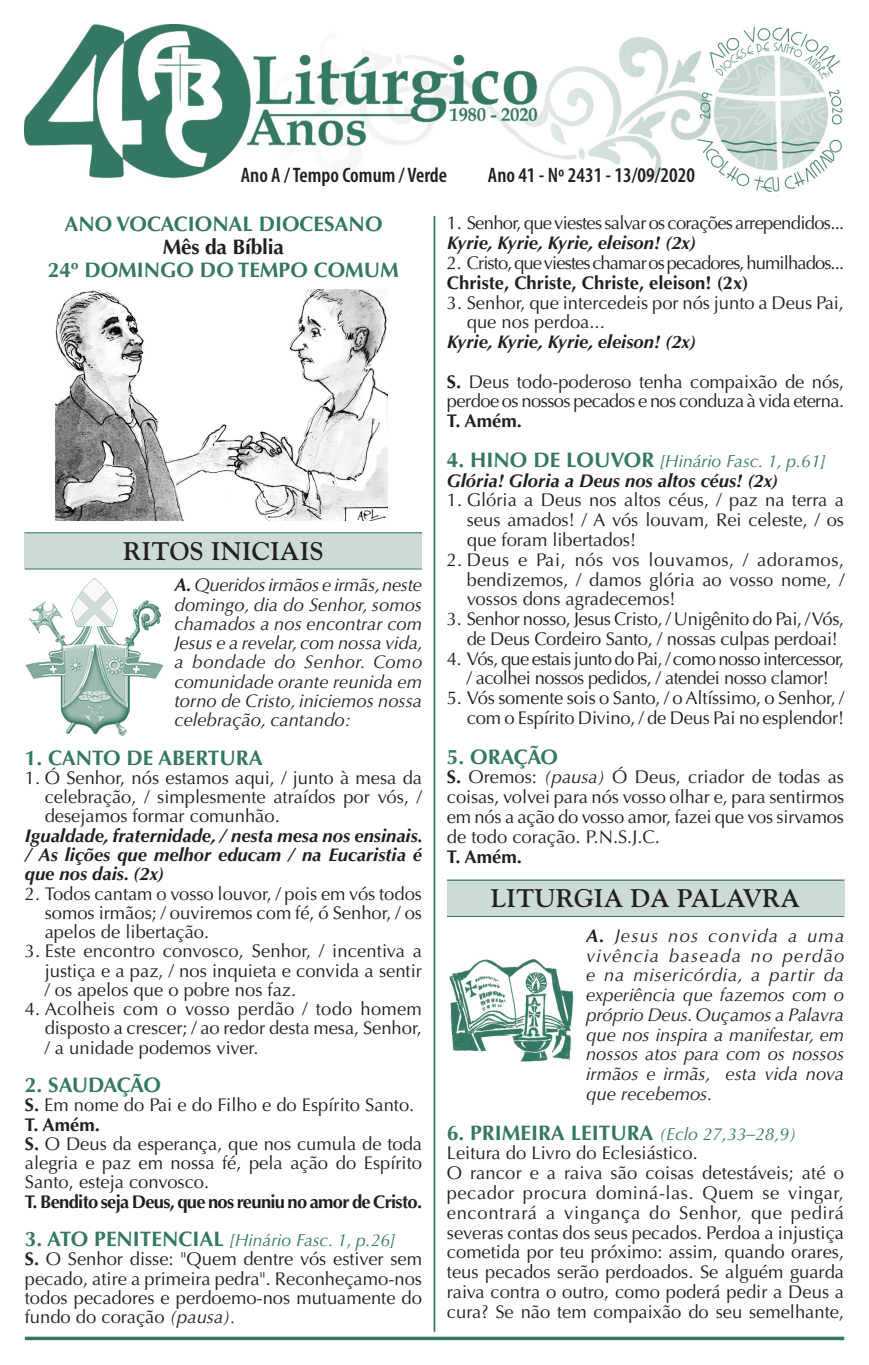
<style>
.page{position:relative;width:869px;height:1365px;background:#fff}
.page>*{position:absolute;margin:0;border:0;box-sizing:border-box;transform-origin:0 0}
.t1{font:700 25.38px "Goudy Std";color:#231f20}
.t2{font:700 21px "Optima LT Std";color:#337764}
.t3{font:600 condensed 21px "Myriad Pro";color:#231f20}
.t4{font:700 21px "Optima LT Std";letter-spacing:-.01em;color:#231f20}
.t5{font:700 21px "Optima LT Std";letter-spacing:-.035em;color:#337764}
.t6{font:18.38px/19.8px "Optima LT Std";color:#231f20;text-align:justify}
.t7{font:italic 18.38px/19.8px "Optima LT Std";color:#231f20;text-align:justify}
.t8{font:italic 700 18.38px/19.2px "Optima LT Std";color:#231f20;text-align:justify}
.t9{font:18.38px/19.8px "Optima LT Std";letter-spacing:-.035em;color:#231f20;text-align:center}
.t10{font:18.38px/19.8px "Optima LT Std";letter-spacing:-.02em;color:#231f20}
.t11{font:18.38px "Optima LT Std";letter-spacing:-.05em;color:#231f20}
.t12{font:700 18.38px "Optima LT Std";letter-spacing:-.04em;color:#231f20}
.t13{font:18.38px "Optima LT Std";letter-spacing:-.03em;color:#231f20}
.t14{font:700 18.38px "Optima LT Std";color:#231f20}
.t15{font:700 18.38px "Optima LT Std";letter-spacing:-.02em;color:#231f20}
.t16{font:italic 17.5px "Optima LT Std";color:#337764}
.s1{font-weight:700;font-style:italic}
.s2{font-weight:700}
.s3{font-weight:700;font-style:normal;font-size:21px}
.s4{font-style:italic}
.s5{font-weight:400;font-style:italic;font-size:17.5px}
</style>
<div class="page">
<img style="left:25px;top:25px;width:818px;height:172px">
<div style="left:25px;top:532px;width:397px;height:36px;background:#cddbd6"></div>
<hr style="left:25px;top:532px;width:397px;height:1px;background:#337764">
<hr style="left:25px;top:568px;width:397px;height:1px;background:#337764">
<hr style="left:25px;top:1336px;width:818px;height:3px;background:#337764">
<hr style="left:433px;top:216px;width:2px;height:1115px;background:#337764">
<img style="left:25px;top:578px;width:139px;height:158px">
<img style="left:56px;top:290px;width:331px;height:230px">
<div style="left:446px;top:879px;width:397px;height:36px;background:#cddbd6"></div>
<hr style="left:446px;top:879px;width:397px;height:1px;background:#337764">
<hr style="left:446px;top:915px;width:397px;height:1px;background:#337764">
<img style="left:449px;top:959px;width:125px;height:103px">
<p class="t3" style="left:241px;top:162px;width:208px">Ano A / Tempo Comum / Verde</p>
<p class="t3" style="left:487px;top:162px;width:208px">Ano 41 - Nº 2431 - 13/09/2020</p>
<p class="t9" style="left:446px;top:213px;width:399px">1. Senhor, que viestes salvar os corações arrependidos...</p>
<p class="t8" style="left:446px;top:233px;width:251px">Kyrie, Kyrie, Kyrie, eleison! (2x)</p>
<p class="t11" style="left:446px;top:252px;width:398px">2. Cristo, que viestes chamar os pecadores, humilhados...</p>
<p class="t14" style="left:446px;top:272px;width:303px">Christe, Christe, Christe, eleison! (2x)</p>
<p class="t6" style="left:466px;top:293px;width:378px;text-indent:-20px">3. Senhor, que intercedeis por nós junto a Deus Pai, que nos perdoa...</p>
<p class="t6" style="left:446px;top:322px;width:399px;line-height:39.6px"><span class="s1">Kyrie, Kyrie, Kyrie, eleison! (2x)<br></span><span class="s2">S.</span> Deus todo-poderoso tenha compaixão de nós,</p>
<p class="t13" style="left:446px;top:390px;width:398px">perdoe os nossos pecados e nos conduza à vida eterna.</p>
<p class="t15" style="left:446px;top:410px;width:76px">T. Amém.</p>
<p class="t16" style="left:446px;top:450px;width:380px"><span class="s3">4. HINO DE LOUVOR</span> [Hinário Fasc. 1, p.61]</p>
<p class="t8" style="left:446px;top:471px;width:333px">Glória! Gloria a Deus nos altos céus! (2x)</p>
<p class="t6" style="left:466px;top:490px;width:378px;text-indent:-20px">1. Glória a Deus nos altos céus, / paz na terra a seus amados! / A vós louvam, Rei celeste, / os que foram libertados!</p>
<p class="t6" style="left:466px;top:550px;width:379px;text-indent:-20px">2. Deus e Pai, nós vos louvamos, / adoramos, bendizemos, / damos glória ao vosso nome, / vossos dons agradecemos!</p>
<p class="t10" style="left:466px;top:609px;width:379px;text-indent:-20px">3. Senhor nosso, Jesus Cristo, / Unigênito do Pai, / Vós, de Deus Cordeiro Santo, / nossas culpas perdoai!</p>
<p class="t9" style="left:446px;top:648px;width:398px">4. Vós, que estais junto do Pai, / como nosso intercessor, / acolhei nossos pedidos, / atendei nosso clamor!</p>
<p class="t6" style="left:446px;top:688px;width:399px;text-align:right">5. Vós somente sois o Santo, / o Altíssimo, o Senhor, / com o Espírito Divino, / de Deus Pai no esplendor!</p>
<p class="t2" style="left:446px;top:744px;width:113px">5. ORAÇÃO</p>
<p class="t6" style="left:446px;top:767px;width:399px"><span class="s2">S.</span> Oremos: <span class="s4">(pausa)</span> Ó Deus, criador de todas as coisas, volvei para nós vosso olhar e, para sentirmos em nós a ação do vosso amor, fazei que vos sirvamos de todo coração. P.N.S.J.C.</p>
<p class="t15" style="left:446px;top:845px;width:76px">T. Amém.</p>
<p class="t2" style="left:64px;top:212px;width:319px">ANO VOCACIONAL DIOCESANO</p>
<p class="t4" style="left:163px;top:235px;width:123px">Mês da Bíblia</p>
<p class="t2" style="left:48px;top:257px;width:352px">24º DOMINGO DO TEMPO COMUM</p>
<h1 class="t1" style="left:123px;top:536px;width:202px">RITOS INICIAIS</h1>
<p class="t7" style="left:174px;top:575px;width:250px;line-height:19.2px"><span class="s2">A.</span> Queridos irmãos e irmãs, neste domingo, dia do Senhor, somos chamados a nos encontrar com Jesus e a revelar, com nossa vida, a bondade do Senhor. Como comunidade orante reunida em torno de Cristo, iniciemos nossa celebração, cantando:</p>
<p class="t2" style="left:25px;top:745px;width:239px">1. CANTO DE ABERTURA</p>
<p class="t6" style="left:45px;top:768px;width:379px;line-height:19.2px;text-indent:-20px">1. Ó Senhor, nós estamos aqui, / junto à mesa da celebração, / simplesmente atraídos por vós, / desejamos formar comunhão.</p>
<p class="t8" style="left:25px;top:825px;width:399px">Igualdade, fraternidade, / nesta mesa nos ensinais. / As lições que melhor educam / na Eucaristia é que nos dais. (2x)</p>
<p class="t6" style="left:45px;top:883px;width:378px;line-height:19.2px;text-indent:-20px">2. Todos cantam o vosso louvor, / pois em vós todos somos irmãos; / ouviremos com fé, ó Senhor, / os apelos de libertação.</p>
<p class="t6" style="left:45px;top:941px;width:378px;line-height:19.2px;text-indent:-20px">3. Este encontro convosco, Senhor, / incentiva a justiça e a paz, / nos inquieta e convida a sentir / os apelos que o pobre nos faz.</p>
<p class="t6" style="left:45px;top:999px;width:378px;line-height:19.2px;text-indent:-20px">4. Acolheis com o vosso perdão / todo homem disposto a crescer; / ao redor desta mesa, Senhor, / a unidade podemos viver.</p>
<p class="t5" style="left:25px;top:1072px;width:137px">2. SAUDAÇÃO</p>
<p class="t6" style="left:25px;top:1095px;width:398px;line-height:19.2px;text-align:left"><span class="s2">S.</span> Em nome do Pai e do Filho e do Espírito Santo.<br><span class="s2">T. Amém.<br>S.</span> O Deus da esperança, que nos cumula de toda alegria e paz em nossa fé, pela ação do Espírito Santo, esteja convosco.</p>
<p class="t12" style="left:25px;top:1190px;width:398px">T. Bendito seja Deus, que nos reuniu no amor de Cristo.</p>
<p class="t16" style="left:25px;top:1229px;width:371px"><span class="s3">3. ATO PENITENCIAL</span> [Hinário Fasc. 1, p.26]</p>
<p class="t6" style="left:25px;top:1249px;width:398px;line-height:19.2px"><span class="s2">S.</span> O Senhor disse: "Quem dentre vós estiver sem pecado, atire a primeira pedra". Reconheçamo-nos todos pecadores e perdoemo-nos mutuamente do fundo do coração <span class="s4">(pausa).</span></p>
<h1 class="t1" style="left:490px;top:883px;width:311px">LITURGIA DA PALAVRA</h1>
<p class="t7" style="left:586px;top:925px;width:259px"><span class="s2">A.</span> Jesus nos convida a uma vivência baseada no perdão e na misericórdia, a partir da experiência que fazemos com o próprio Deus. Ouçamos a Palavra que nos inspira a manifestar, em nossos atos para com os nossos irmãos e irmãs, esta vida nova que recebemos.</p>
<p class="t2" style="left:446px;top:1120px;width:350px">6. PRIMEIRA LEITURA <span class="s5">(Eclo 27,33–28,9)</span></p>
<p class="t6" style="left:446px;top:1143px;width:398px;text-align:left">Leitura do Livro do Eclesiástico.<br>O rancor e a raiva são coisas detestáveis; até o pecador procura dominá-las. Quem se vingar, encontrará a vingança do Senhor, que pedirá severas contas dos seus pecados. Perdoa a injustiça cometida por teu próximo: assim, quando orares, teus pecados serão perdoados. Se alguém guarda raiva contra o outro, como poderá pedir a Deus a cura? Se não tem compaixão do seu semelhante,</p>
</div>
